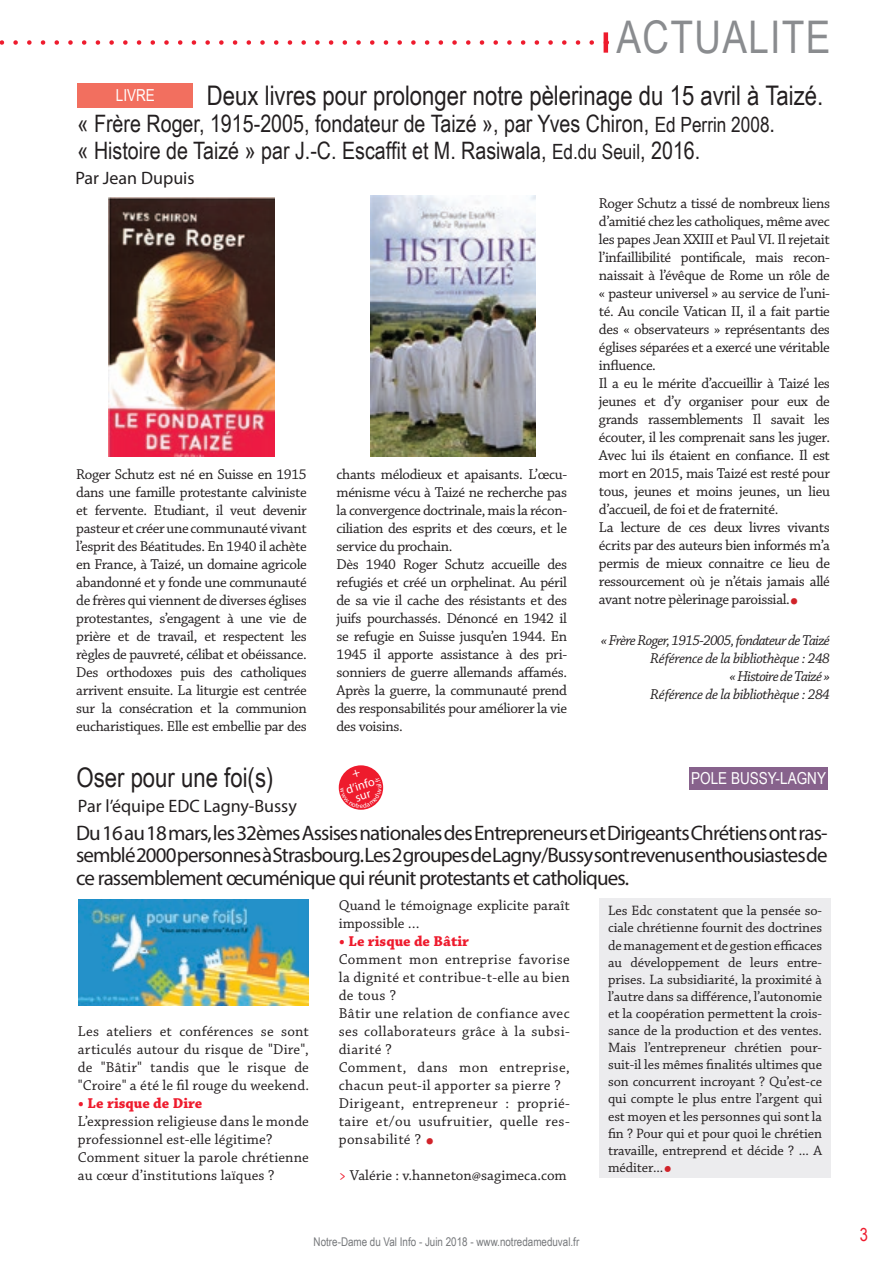
<style>
.page{position:relative;width:893px;height:1263px;background:#fff}
.page>*{position:absolute;margin:0;border:0;box-sizing:border-box;transform-origin:0 0}
.t1{font:45px "Arial Narrow";letter-spacing:.03em;color:#8a8c8f}
.t2{font:27px "Arial Narrow";color:#231f20}
.t3{font:24px/27px "Arial Narrow";color:#231f20}
.t4{font:21px/22.5px "Myriad Pro";letter-spacing:-.04em;color:#231f20;text-align:justify}
.t5{font:18px "Myriad Pro";color:#231f20}
.t6{font:18px "Arial Narrow";color:#ee1b2d}
.t7{font:16.5px "Arial Narrow";color:#fff}
.t8{font:15px/18px "Chaparral Pro";letter-spacing:-.025em;color:#231f20;text-align:justify}
.t9{font:15px/18px "Chaparral Pro";letter-spacing:.025em;color:#231f20}
.t10{font:15px/18px "Chaparral Pro";letter-spacing:.01em;color:#231f20}
.t11{font:italic 15px/18px "Chaparral Pro";letter-spacing:-.035em;color:#231f20;text-align:right}
.t12{font:15px/18px "Chaparral Pro";color:#231f20}
.t13{font:700 15px "Chaparral Pro";color:#ee1b2d}
.t14{font:14.25px/17.1px "Chaparral Pro";letter-spacing:-.005em;color:#231f20;text-align:justify}
.t15{font:12.3px/10.5px "Myriad Pro";color:#fff;text-align:center}
.t16{font:12px "Arial Narrow";color:#76787b}
.s1{font-size:21px}
.s2{font-size:30px;color:#d1232a}
.s3{color:#ee1b2d}
.s4{font-style:italic;font-size:30px;color:#d1232a}
</style>
<div class="page">
<svg style="left:0;top:40px;width:594px;height:5px"></svg>
<hr style="left:604px;top:32px;width:4px;height:21px;background:#ee1b2d">
<div style="left:78px;top:83px;width:115px;height:25px;background:#f26f5f"></div>
<div style="left:600px;top:899px;width:231px;height:279px;background:#ececee"></div>
<img style="left:108px;top:197px;width:166px;height:259px">
<img style="left:370px;top:196px;width:166px;height:260px">
<img style="left:78px;top:899px;width:230px;height:106px">
<div style="left:689px;top:767px;width:139px;height:23px;background:#87628c"></div>
<svg style="left:339px;top:765px;width:44px;height:45px"></svg>
<svg style="left:340px;top:769px;width:41px;height:39px;background:#ef3343"></svg>
<h1 class="t1" style="left:617px;top:4px;width:215px">ACTUALITE</h1>
<h2 class="t2" style="left:207px;top:76px;width:618px">Deux livres pour prolonger notre pèlerinage du 15 avril à Taizé.</h2>
<h3 class="t3" style="left:78px;top:109px;width:699px">« Frère Roger, 1915-2005, fondateur de Taizé », par Yves Chiron, <span class="s1">Ed Perrin 2008</span>. « Histoire de Taizé » par J.-C. Escaffit et M. Rasiwala, <span class="s1">Ed.du Seuil</span>, 2016.</h3>
<p class="t7" style="left:116px;top:83px;width:41px">LIVRE</p>
<p class="t5" style="left:75px;top:167px;width:121px">Par Jean Dupuis</p>
<p class="t8" style="left:76px;top:465px;width:232px">Roger Schutz est né en Suisse en 1915 dans une famille protestante calviniste et fervente. Etudiant, il veut devenir pasteur et créer une communauté vivant l’esprit des Béatitudes. En 1940 il achète en France, à Taizé, un domaine agricole abandonné et y fonde une communauté de frères qui viennent de diverses églises protestantes, s’engagent à une vie de prière et de travail, et respectent les règles de pauvreté, célibat et obéissance.<br>Des orthodoxes puis des catholiques arrivent ensuite. La liturgie est centrée sur la consécration et la communion eucharistiques. Elle est embellie par des</p>
<p class="t8" style="left:337px;top:465px;width:232px;text-align:left">chants mélodieux et apaisants. L’œcu&shy;ménisme vécu à Taizé ne recherche pas la convergence doctrinale, mais la récon&shy;ciliation des esprits et des cœurs, et le service du prochain.<br>Dès 1940 Roger Schutz accueille des refugiés et créé un orphelinat. Au péril de sa vie il cache des résistants et des juifs pourchassés. Dénoncé en 1942 il se refugie en Suisse jusqu’en 1944. En 1945 il apporte assistance à des pri&shy;sonniers de guerre allemands affamés.<br>Après la guerre, la communauté prend des responsabilités pour améliorer la vie des voisins.</p>
<p class="t8" style="left:599px;top:195px;width:233px;text-align:left">Roger Schutz a tissé de nombreux liens d’amitié chez les catholiques, même avec les papes Jean XXIII et Paul VI. Il rejetait l’infaillibilité pontificale, mais recon&shy;naissait à l’évêque de Rome un rôle de « pasteur universel » au service de l’uni&shy;té. Au concile Vatican II, il a fait partie des « observateurs » représentants des églises séparées et a exercé une véritable influence.<br>Il a eu le mérite d’accueillir à Taizé les jeunes et d’y organiser pour eux de grands rassemblements Il savait les écouter, il les comprenait sans les juger.<br>Avec lui ils étaient en confiance. Il est mort en 2015, mais Taizé est resté pour tous, jeunes et moins jeunes, un lieu d’accueil, de foi et de fraternité.<br>La lecture de ces deux livres vivants écrits par des auteurs bien informés m’a permis de mieux connaitre ce lieu de ressourcement où je n’étais jamais allé avant notre pèlerinage paroissial.<span class="s2">•</span></p>
<p class="t11" style="left:601px;top:632px;width:231px">« Frère Roger, 1915-2005, fondateur de Taizé Référence de la bibliothèque : 248<br>« Histoire de Taizé »<br>Référence de la bibliothèque : 284</p>
<h2 class="t2" style="left:77px;top:757px;width:198px">Oser pour une foi(s)</h2>
<p class="t5" style="left:78px;top:795px;width:220px">Par l’équipe EDC Lagny-Bussy</p>
<p class="t4" style="left:76px;top:821px;width:753px">Du 16 au 18 mars, les 32èmes Assises nationales des Entrepreneurs et Dirigeants Chrétiens ont ras&shy;semblé 2000 personnes à Strasbourg. Les 2 groupes de Lagny/Bussy sont revenus enthousiastes de ce rassemblement œcuménique qui réunit protestants et catholiques.</p>
<p class="t7" style="left:691px;top:766px;width:136px">POLE BUSSY-LAGNY</p>
<p class="t15" style="left:345px;top:784px;width:31px;rotate:-17deg">d’info sur</p>
<p class="t8" style="left:78px;top:1023px;width:233px">Les ateliers et conférences se sont articulés autour du risque de "Dire", de "Bâtir" tandis que le risque de "Croire" a été le fil rouge du weekend.</p>
<p class="t13" style="left:78px;top:1094px;width:126px">• Le risque de Dire</p>
<p class="t10" style="left:78px;top:1113px;width:232px">L’expression religieuse dans le monde professionnel est-elle légitime?<br>Comment situer la parole chrétienne au cœur d’institutions laïques ?</p>
<p class="t12" style="left:339px;top:897px;width:232px">Quand le témoignage explicite paraît impossible …</p>
<p class="t13" style="left:339px;top:932px;width:132px">• Le risque de Bâtir</p>
<p class="t9" style="left:339px;top:951px;width:233px">Comment mon entreprise favorise la dignité et contribue-t-elle au bien de tous ?<br>Bâtir une relation de confiance avec ses collaborateurs grâce à la subsi&shy;diarité ?<br>Comment, dans mon entreprise, chacun peut-il apporter sa pierre ?<br>Dirigeant, entrepreneur : proprié&shy;taire et/ou usufruitier, quelle res&shy;ponsabilité ? <span class="s2">•</span></p>
<p class="t12" style="left:339px;top:1167px;width:229px"><span class="s3">&gt;</span> Valérie : v.hanneton@sagimeca.com</p>
<p class="t16" style="left:314px;top:1233px;width:267px">Notre-Dame du Val Info - Juin 2018 - www.notredameduval.fr</p>
<p class="t14" style="left:608px;top:903px;width:216px">Les Edc constatent que la pensée so&shy;ciale chrétienne fournit des doctrines de management et de gestion efficaces au développement de leurs entre&shy;prises. La subsidiarité, la proximité à l’autre dans sa différence, l’autonomie et la coopération permettent la crois&shy;sance de la production et des ventes.<br>Mais l’entrepreneur chrétien pour&shy;suit-il les mêmes finalités ultimes que son concurrent incroyant ? Qu’est-ce qui compte le plus entre l’argent qui est moyen et les personnes qui sont la fin ? Pour qui et pour quoi le chrétien travaille, entreprend et décide ? ... A méditer...<span class="s4">•</span></p>
<p class="t6" style="left:860px;top:1221px;width:10px">3</p>
</div>
